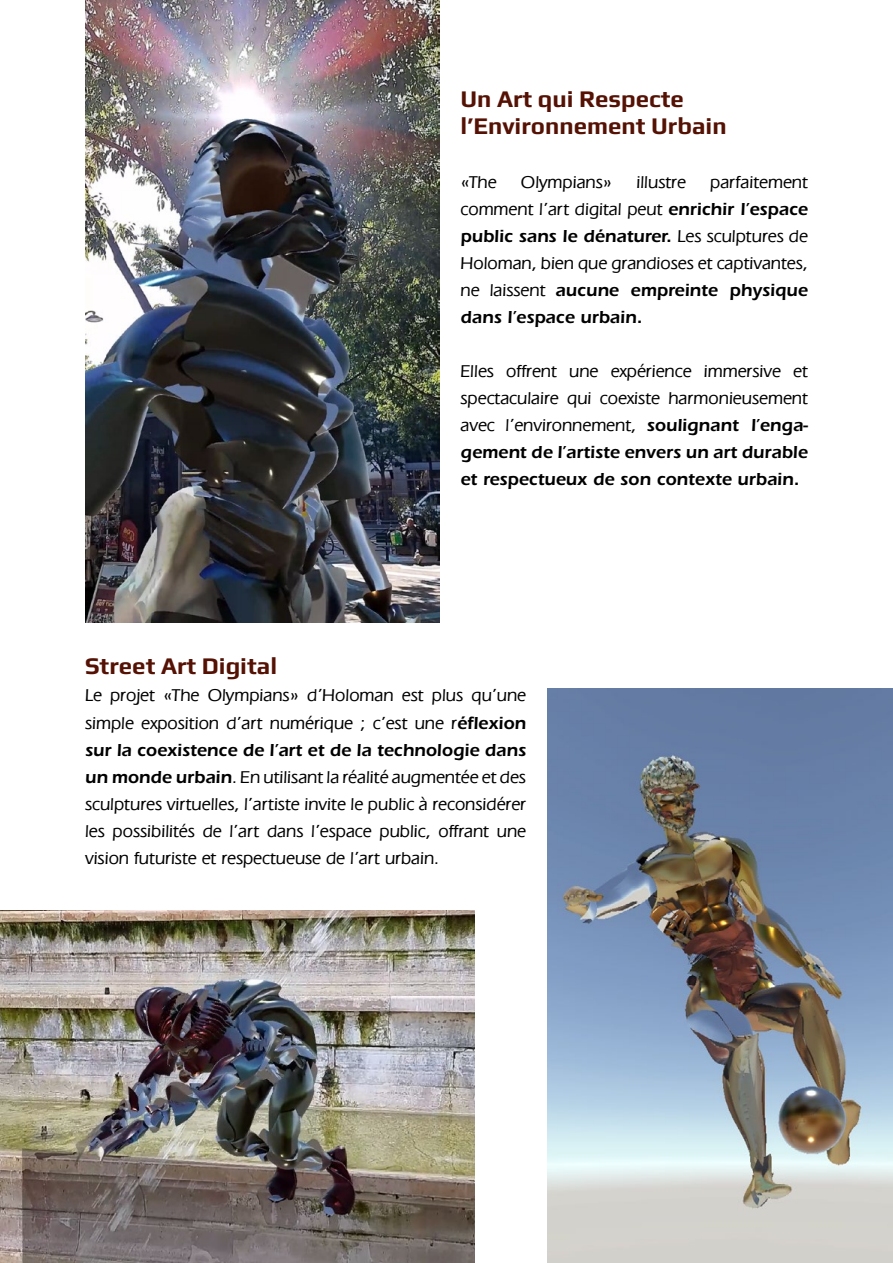
<style>
.page{position:relative;width:893px;height:1263px;background:#fff}
.page>*{position:absolute;margin:0;border:0;box-sizing:border-box;transform-origin:0 0}
.t1{font:700 24px/27px "Play";color:#541104}
.t2{font:500 18px/27px "Eras IT Cby BT";color:#000;text-align:justify}
.t3{font:600 18px/27px "Itc Eras";color:#000}
.s1{font-family:"Itc Eras";font-weight:600}
.s2{font-family:"Eras IT Cby BT";font-weight:500}
</style>
<div class="page">
<img style="left:85px;top:0;width:354px;height:623px">
<img style="left:547px;top:689px;width:346px;height:574px">
<img style="left:0;top:910px;width:475px;height:353px">
<h1 class="t1" style="left:460px;top:85px;width:268px">Un Art qui Respecte l’Environnement Urbain</h1>
<p class="t2" style="left:460px;top:169px;width:38px">«The</p>
<p class="t2" style="left:521px;top:169px;width:93px">Olympians»</p>
<p class="t2" style="left:636px;top:169px;width:51px">illustre</p>
<p class="t2" style="left:460px;top:169px;width:349px;text-align:right">parfaitement<br>comment l’art digital peut <span class="s1">enrichir l’espace</span></p>
<p class="t3" style="left:460px;top:223px;width:349px">public sans le dénaturer. <span class="s2">Les sculptures de</span></p>
<p class="t2" style="left:460px;top:250px;width:349px">Holoman, bien que grandioses et captivantes,</p>
<p class="t3" style="left:460px;top:277px;width:349px"><span class="s2">ne laissent</span> aucune empreinte physique dans l’espace urbain.</p>
<p class="t2" style="left:460px;top:358px;width:349px">Elles offrent une expérience immersive et spectaculaire qui coexiste harmonieusement avec l’environnement, <span class="s1">soulignant l’enga-</span></p>
<p class="t3" style="left:460px;top:439px;width:349px">gement de l’artiste envers un art durable et respectueux de son contexte urbain.</p>
<h1 class="t1" style="left:85px;top:652px;width:194px">Street Art Digital</h1>
<p class="t2" style="left:85px;top:682px;width:443px">Le projet «The Olympians» d’Holoman est plus qu’une simple exposition d’art numérique ; c’est une r<span class="s1">éflexion</span></p>
<p class="t3" style="left:85px;top:736px;width:442px">sur la coexistence de l’art et de la technologie dans</p>
<p class="t2" style="left:85px;top:763px;width:443px"><span class="s1">un monde urbain</span>. En utilisant la réalité augmentée et des sculptures virtuelles, l’artiste invite le public à reconsidérer les possibilités de l’art dans l’espace public, offrant une vision futuriste et respectueuse de l’art urbain.</p>
</div>
